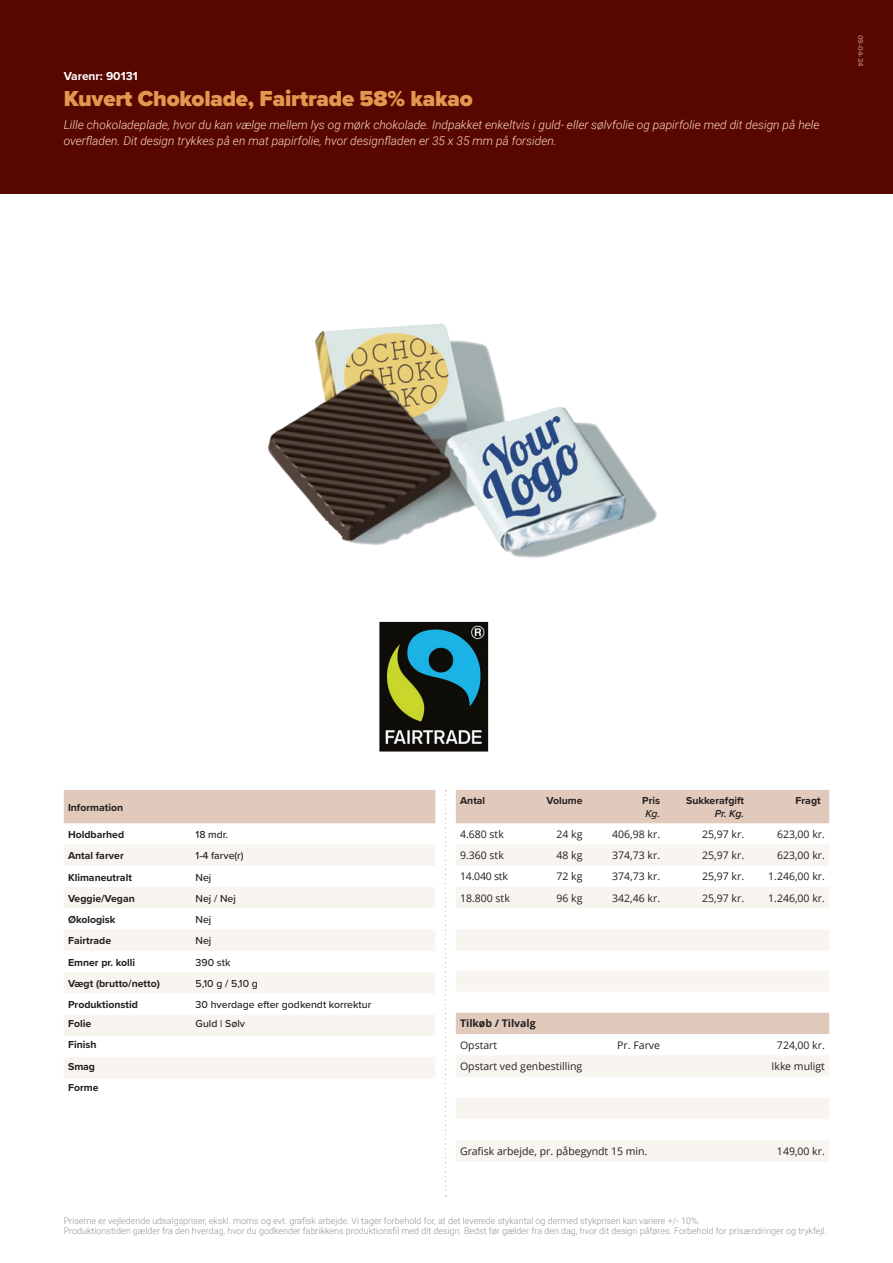
<style>
.page{position:relative;width:893px;height:1263px;background:#fff}
.page>*{position:absolute;margin:0;border:0;box-sizing:border-box;transform-origin:0 0}
.t1{font:900 22.5px "Proxima Nova";letter-spacing:-.01em;color:#e1984f}
.t2{font:italic 300 12px/16.5px "Roboto";color:#fddbb7}
.t3{font:700 12px "Proxima Nova";color:#fff}
.t4{font:10.5px "Open Sans";color:#231f20}
.t5{font:700 10.5px/21.3px "Proxima Nova";color:#231f20}
.t6{font:500 10.5px "Proxima Nova";color:#231f20}
.t7{font:700 10.5px "Open Sans";color:#231f20}
.t8{font:italic 600 10.5px "Proxima Nova";color:#231f20}
.t9{font:italic 500 10.5px "Proxima Nova";color:#231f20}
.t10{font:300 9px/10.8px "Roboto";color:#939598}
.t11{font:700 7.5px "Proxima Nova";color:#a66d53}
</style>
<div class="page">
<div style="left:0;top:0;width:893px;height:193px;background:#570700"></div>
<div style="left:64px;top:790px;width:371px;height:33px;background:#e1c9bc"></div>
<svg style="left:64px;top:845px;width:371px;height:233px;fill:#f8f4f0"></svg>
<div style="left:456px;top:790px;width:373px;height:34px;background:#e1c9bc"></div>
<svg style="left:456px;top:845px;width:373px;height:316px;fill:#f8f4f0"></svg>
<img style="left:268px;top:323px;width:389px;height:429px">
<svg style="left:445px;top:790px;width:1px;height:406px"></svg>
<h2 class="t3" style="left:64px;top:67px;width:75px">Varenr: 90131</h2>
<h1 class="t1" style="left:64px;top:81px;width:410px">Kuvert Chokolade, Fairtrade 58% kakao</h1>
<p class="t2" style="left:64px;top:116px;width:757px">Lille chokoladeplade, hvor du kan vælge mellem lys og mørk chokolade. Indpakket enkeltvis i guld- eller sølvfolie og papirfolie med dit design på hele overfladen. Dit design trykkes på en mat papirfolie, hvor designfladen er 35 x 35 mm på forsiden.</p>
<p class="t11" style="left:866px;top:35px;width:33px;rotate:90deg">09-04-24</p>
<p class="t5" style="left:68px;top:796px;width:57px">Information</p>
<p class="t5" style="left:68px;top:824px;width:58px">Holdbarhed</p>
<p class="t6" style="left:196px;top:827px;width:34px">18 mdr.</p>
<p class="t5" style="left:68px;top:845px;width:57px">Antal farver</p>
<p class="t6" style="left:196px;top:848px;width:49px">1-4 farve(r)</p>
<p class="t5" style="left:68px;top:866px;width:65px">Klimaneutralt</p>
<p class="t6" style="left:196px;top:869px;width:17px">Nej</p>
<p class="t5" style="left:68px;top:887px;width:68px">Veggie/Vegan</p>
<p class="t6" style="left:196px;top:890px;width:42px">Nej / Nej</p>
<p class="t5" style="left:68px;top:909px;width:49px">Økologisk</p>
<p class="t6" style="left:196px;top:912px;width:17px">Nej</p>
<p class="t5" style="left:68px;top:930px;width:45px">Fairtrade</p>
<p class="t6" style="left:196px;top:933px;width:17px">Nej</p>
<p class="t5" style="left:68px;top:951px;width:69px">Emner pr. kolli</p>
<p class="t6" style="left:196px;top:954px;width:36px">390 stk</p>
<p class="t5" style="left:68px;top:972px;width:93px">Vægt (brutto/netto)</p>
<p class="t6" style="left:196px;top:975px;width:64px">5,10 g / 5,10 g</p>
<p class="t5" style="left:68px;top:994px;width:71px">Produktionstid</p>
<p class="t6" style="left:196px;top:997px;width:177px">30 hverdage efter godkendt korrektur</p>
<p class="t5" style="left:68px;top:1013px;width:25px">Folie</p>
<p class="t6" style="left:196px;top:1016px;width:51px">Guld | Sølv</p>
<p class="t5" style="left:68px;top:1034px;width:32px">Finish<br>Smag<br>Forme</p>
<p class="t5" style="left:460px;top:790px;width:27px">Antal</p>
<p class="t5" style="left:546px;top:790px;width:38px">Volume</p>
<p class="t5" style="left:642px;top:790px;width:19px">Pris</p>
<p class="t9" style="left:645px;top:806px;width:16px">Kg.</p>
<p class="t5" style="left:686px;top:790px;width:59px">Sukkerafgift</p>
<p class="t8" style="left:715px;top:806px;width:31px">Pr. Kg.</p>
<p class="t5" style="left:795px;top:790px;width:27px">Fragt</p>
<p class="t4" style="left:460px;top:827px;width:45px">4.680 stk</p>
<p class="t4" style="left:557px;top:827px;width:28px">24 kg</p>
<p class="t4" style="left:612px;top:827px;width:49px">406,98 kr.</p>
<p class="t4" style="left:702px;top:827px;width:43px">25,97 kr.</p>
<p class="t4" style="left:777px;top:827px;width:49px">623,00 kr.</p>
<p class="t4" style="left:460px;top:848px;width:45px">9.360 stk</p>
<p class="t4" style="left:557px;top:848px;width:28px">48 kg</p>
<p class="t4" style="left:612px;top:848px;width:49px">374,73 kr.</p>
<p class="t4" style="left:702px;top:848px;width:43px">25,97 kr.</p>
<p class="t4" style="left:777px;top:848px;width:49px">623,00 kr.</p>
<p class="t4" style="left:460px;top:869px;width:49px">14.040 stk</p>
<p class="t4" style="left:556px;top:869px;width:28px">72 kg</p>
<p class="t4" style="left:612px;top:869px;width:49px">374,73 kr.</p>
<p class="t4" style="left:702px;top:869px;width:43px">25,97 kr.</p>
<p class="t4" style="left:768px;top:869px;width:58px">1.246,00 kr.</p>
<p class="t4" style="left:460px;top:891px;width:51px">18.800 stk</p>
<p class="t4" style="left:556px;top:891px;width:28px">96 kg</p>
<p class="t4" style="left:612px;top:891px;width:49px">342,46 kr.</p>
<p class="t4" style="left:702px;top:891px;width:43px">25,97 kr.</p>
<p class="t4" style="left:768px;top:891px;width:58px">1.246,00 kr.</p>
<p class="t7" style="left:460px;top:1016px;width:77px">Tilkøb / Tilvalg</p>
<p class="t4" style="left:460px;top:1038px;width:39px">Opstart</p>
<p class="t4" style="left:617px;top:1038px;width:44px">Pr. Farve</p>
<p class="t4" style="left:777px;top:1038px;width:49px">724,00 kr.</p>
<p class="t4" style="left:460px;top:1059px;width:124px">Opstart ved genbestilling</p>
<p class="t4" style="left:771px;top:1059px;width:55px">Ikke muligt</p>
<p class="t4" style="left:460px;top:1144px;width:189px">Grafisk arbejde, pr. påbegyndt 15 min.</p>
<p class="t4" style="left:777px;top:1144px;width:49px">149,00 kr.</p>
<p class="t10" style="left:64px;top:1214px;width:764px">Priserne er vejledende udsalgspriser, ekskl. moms og evt. grafisk arbejde. Vi tager forbehold for, at det leverede stykantal og dermed stykprisen kan variere +/- 10%.<br>Produktionstiden gælder fra den hverdag, hvor du godkender fabrikkens produktionsfil med dit design. Bedst før gælder fra den dag, hvor dit design påføres. Forbehold for prisændringer og trykfejl.</p>
</div>
